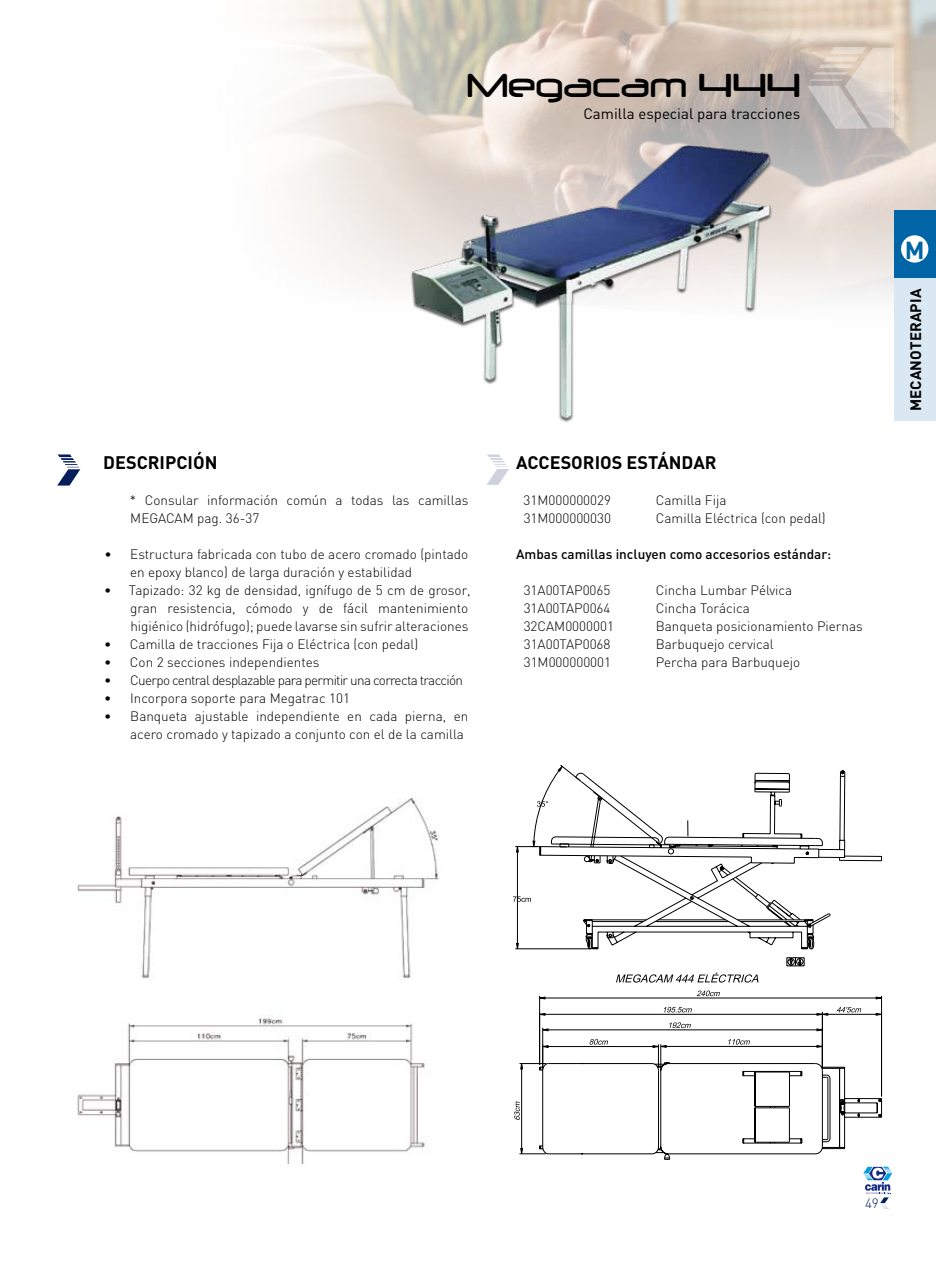
<style>
.page{position:relative;width:936px;height:1263px;background:#fff}
.page>*{position:absolute;margin:0;border:0;box-sizing:border-box;transform-origin:0 0}
.t1{font:39.15px "Neuropol";color:#000}
.t2{font:700 24.3px "DIN";color:#0065a6}
.t3{font:700 18px "DIN";color:#000}
.t4{font:15px "DIN";color:#000}
.t5{font:700 15px "DIN";letter-spacing:.01em;color:#000}
.t6{font:300 13.5px/18px "DIN";color:#000}
.t7{font:300 13.5px "DIN";letter-spacing:-.05em;color:#000}
.t8{font:500 13.5px "DIN";color:#000}
.t9{font:300 13.5px "DIN";color:#051e5b}
</style>
<div class="page">
<img style="left:278px;top:0;width:657px;height:296px">
<div style="left:893px;top:210px;width:42px;height:69px;background:#0065a6"></div>
<div style="left:893px;top:279px;width:42px;height:142px;background:#d9e8f2"></div>
<div style="left:901px;top:235px;width:27px;height:28px;background:#fff;border-radius:50%"></div>
<svg style="left:863px;top:1167px;width:29px;height:42px"></svg>
<svg style="left:807px;top:47px;width:86px;height:82px;background:#d1c8c1"></svg>
<svg style="left:57px;top:454px;width:23px;height:32px"></svg>
<svg style="left:487px;top:454px;width:22px;height:31px"></svg>
<img style="left:382px;top:134px;width:418px;height:289px">
<img style="left:78px;top:799px;width:362px;height:364px">
<svg style="left:539px;top:819px;width:343px;height:220px"></svg>
<svg style="left:875px;top:996px;width:8px;height:4px"></svg>
<svg style="left:539px;top:996px;width:7px;height:4px"></svg>
<hr style="left:881px;top:1012px;width:1px;height:84px;background:#000">
<hr style="left:827px;top:1014px;width:49px;height:1px;background:#000">
<svg style="left:875px;top:1012px;width:8px;height:4px"></svg>
<hr style="left:539px;top:1012px;width:1px;height:53px;background:#000">
<hr style="left:821px;top:1012px;width:1px;height:54px;background:#000">
<hr style="left:545px;top:1014px;width:272px;height:1px;background:#000">
<svg style="left:540px;top:1012px;width:6px;height:4px"></svg>
<svg style="left:816px;top:1012px;width:12px;height:4px"></svg>
<hr style="left:542px;top:1028px;width:1px;height:40px;background:#000">
<hr style="left:548px;top:1029px;width:268px;height:1px;background:#000">
<svg style="left:540px;top:1028px;width:9px;height:4px"></svg>
<svg style="left:816px;top:1028px;width:11px;height:4px"></svg>
<svg style="left:513px;top:764px;width:331px;height:190px"></svg>
<svg style="left:696px;top:990px;width:23px;height:6px"></svg>
<svg style="left:836px;top:1007px;width:25px;height:5px"></svg>
<svg style="left:663px;top:1007px;width:28px;height:5px"></svg>
<svg style="left:669px;top:1022px;width:21px;height:6px"></svg>
<svg style="left:514px;top:1039px;width:368px;height:120px"></svg>
<svg style="left:616px;top:972px;width:142px;height:10px"></svg>
<h1 class="t1" style="left:466px;top:65px;width:336px">Megacam 444</h1>
<p class="t4" style="left:583px;top:104px;width:218px">Camilla especial para tracciones</p>
<h3 class="t3" style="left:103px;top:451px;width:116px">DESCRIPCIÓN</h3>
<p class="t6" style="left:130px;top:491px;width:340px">* Consular información común a todas las camillas<br>MEGACAM pag. 36-37</p>
<p class="t6" style="left:130px;top:545px;width:340px;text-indent:-26px">• Estructura fabricada con tubo de acero cromado (pintado en epoxy blanco) de larga duración y estabilidad</p>
<p class="t6" style="left:130px;top:581px;width:342px;text-indent:-26px">• Tapizado: 32 kg de densidad, ignífugo de 5 cm de grosor, gran resistencia, cómodo y de fácil mantenimiento higiénico (hidrófugo); puede lavarse sin sufrir alteraciones</p>
<p class="t6" style="left:104px;top:635px;width:315px">• Camilla de tracciones Fija o Eléctrica (con pedal)</p>
<p class="t6" style="left:104px;top:653px;width:217px">• Con 2 secciones independientes</p>
<p class="t7" style="left:104px;top:672px;width:360px">• Cuerpo central desplazable para permitir una correcta tracción</p>
<p class="t6" style="left:104px;top:689px;width:247px">• Incorpora soporte para Megatrac 101</p>
<p class="t6" style="left:130px;top:707px;width:339px;text-indent:-26px">• Banqueta ajustable independiente en cada pierna, en acero cromado y tapizado a conjunto con el de la camilla</p>
<h3 class="t3" style="left:516px;top:451px;width:202px">ACCESORIOS ESTÁNDAR</h3>
<p class="t6" style="left:523px;top:491px;width:89px">31M000000029</p>
<p class="t6" style="left:655px;top:491px;width:72px">Camilla Fija</p>
<p class="t6" style="left:523px;top:509px;width:89px">31M000000030</p>
<p class="t6" style="left:655px;top:509px;width:171px">Camilla Eléctrica (con pedal)</p>
<p class="t8" style="left:516px;top:546px;width:317px">Ambas camillas incluyen como accesorios estándar:</p>
<p class="t6" style="left:523px;top:581px;width:88px">31A00TAP0065</p>
<p class="t6" style="left:655px;top:581px;width:138px">Cincha Lumbar Pélvica</p>
<p class="t6" style="left:523px;top:599px;width:88px">31A00TAP0064</p>
<p class="t6" style="left:655px;top:599px;width:95px">Cincha Torácica</p>
<p class="t6" style="left:523px;top:617px;width:92px">32CAM0000001</p>
<p class="t6" style="left:655px;top:617px;width:208px">Banqueta posicionamiento Piernas</p>
<p class="t6" style="left:523px;top:635px;width:88px">31A00TAP0068</p>
<p class="t6" style="left:655px;top:635px;width:119px">Barbuquejo cervical</p>
<p class="t6" style="left:523px;top:653px;width:89px">31M000000001</p>
<p class="t6" style="left:655px;top:653px;width:146px">Percha para Barbuquejo</p>
<h2 class="t2" style="left:904px;top:234px;width:21px">M</h2>
<p class="t5" style="left:905px;top:411px;width:124px;rotate:-90deg">MECANOTERAPIA</p>
<p class="t9" style="left:864px;top:1194px;width:15px">49</p>
</div>
